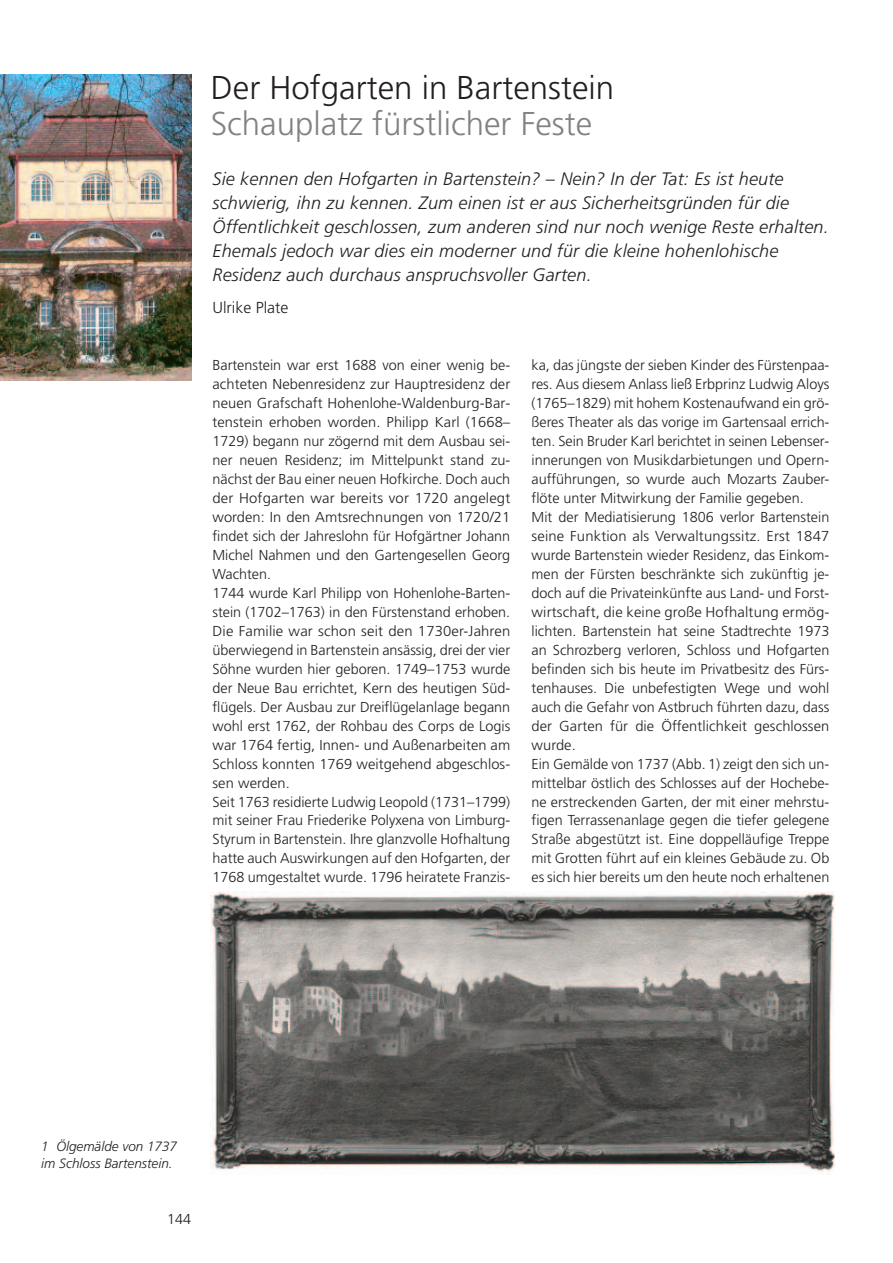
<style>
.page{position:relative;width:893px;height:1263px;background:#fff}
.page>*{position:absolute;margin:0;border:0;box-sizing:border-box;transform-origin:0 0}
.t1{font:300 33px/36px "Frutiger";color:#808285}
.t2{font:italic 300 18px/24px "Frutiger";letter-spacing:.01em;color:#231f20}
.t3{font:300 15.9px "Frutiger";color:#231f20}
.t4{font:300 14.4px/19px "Frutiger";color:#231f20}
.t5{font:italic 300 13.5px/17.2px "Frutiger";color:#231f20}
.s1{color:#231f20}
</style>
<div class="page">
<img style="left:0;top:74px;width:191px;height:307px">
<img style="left:211px;top:891px;width:623px;height:283px">
<p class="t1" style="left:211px;top:72px;width:405px"><span class="s1">Der Hof gar ten in Bartenstein<br></span>Schau platz fürst li cher Fes te</p>
<p class="t2" style="left:212px;top:168px;width:617px">Sie ken nen den Hof gar ten in Bartenstein? – Nein? In der Tat: Es ist heu te schwie rig, ihn zu ken nen. Zum ei nen ist er aus Si cher heits grün den für die<br>Öf fent lich keit ge schlos sen, zum an de ren sind nur noch we ni ge Res te er hal ten.<br>Ehe mals je doch war dies ein mo der ner und für die klei ne ho hen lo hi sche<br>Re si denz auch durch aus an spruchs vol ler Gar ten.</p>
<p class="t3" style="left:212px;top:301px;width:77px">Ul ri ke Pla te</p>
<p class="t4" style="left:212px;top:356px;width:299px">Bartenstein war erst 1688 von ei ner we nig be - ach te ten Ne ben re si denz zur Haupt re si denz der neuen Graf schaft Ho hen lo he-Wal den burg-Bar&shy;tenstein er ho ben wor den. Phi lipp Karl (1668– 1729) be gann nur zö gernd mit dem Aus bau sei - ner neuen Re si denz; im Mit tel punkt stand zu - nächst der Bau ei ner neuen Hof kir che. Doch auch der Hof gar ten war be reits vor 1720 an ge legt wor den: In den Amts rech nun gen von 1720/21 fin det sich der Jah res lohn für Hof gärt ner Jo hann Mi chel Nah men und den Gar ten ge sel len Georg Wach ten.<br>1744 wur de Karl Phi lipp von Ho hen lo he-Barten&shy;stein (1702–1763) in den Fürs ten stand er ho ben.<br>Die Fa mi lie war schon seit den 1730er-Jah ren über wie gend in Bartenstein an säs sig, drei der vier Söh ne wur den hier ge bo ren. 1749–1753 wur de der Neue Bau er rich tet, Kern des heu ti gen Süd - flü gels. Der Aus bau zur Drei flü gel an la ge be gann wohl erst 1762, der Roh bau des Corps de Lo gis war 1764 fer tig, In nen- und Au ßen arbei ten am Schloss konn ten 1769 weit ge hend ab ge schlos - sen wer den.<br>Seit 1763 re si dier te Lud wig Leopold (1731–1799) mit sei ner Frau Frie de ri ke Polyxena von Lim burg-Styrum in Bartenstein. Ihre glanz vol le Hof hal tung hat te auch Aus wir kun gen auf den Hof gar ten, der 1768 um ge stal tet wur de. 1796 hei ra te te Fran zis -</p>
<p class="t4" style="left:531px;top:356px;width:299px">ka, das jüngs te der sie ben Kin der des Fürs ten paa - res. Aus die sem An lass ließ Erb prinz Lud wig Aloys (1765–1829) mit ho hem Kos ten auf wand ein grö - ße res Theater als das vo ri ge im Gar ten saal er rich - ten. Sein Bru der Karl be rich tet in sei nen Le bens er&shy;in ne run gen von Mu sik dar bie tun gen und Opern - auf füh run gen, so wur de auch Mo zarts Zau ber&shy;flö te unter Mit wir kung der Fa mi lie ge ge ben.<br>Mit der Me diati sie rung 1806 ver lor Bartenstein sei ne Funk tion als Ver wal tungs sitz. Erst 1847 wur de Bartenstein wie der Re si denz, das Ein kom - men der Fürs ten be schränk te sich zu künf tig je - doch auf die Pri vat ein künf te aus Land- und Forst - wirt schaft, die kei ne gro ße Hof hal tung er mög - lich ten. Bartenstein hat sei ne Stadt rech te 1973 an Schroz berg ver lo ren, Schloss und Hof gar ten be fin den sich bis heu te im Pri vat be sitz des Fürs - ten hau ses. Die un be fes tig ten We ge und wohl auch die Ge fahr von Ast bruch führ ten da zu, dass der Gar ten für die Öf fent lich keit ge schlos sen wur de.<br>Ein Ge mäl de von 1737 (Abb. 1) zeigt den sich un - mit tel bar öst lich des Schlos ses auf der Hoch ebe - ne er stre cken den Gar ten, der mit ei ner mehr stu - fi gen Ter ras sen an la ge gegen die tie fer ge le ge ne Stra ße ab ge stützt ist. Eine dop pel läu fi ge Trep pe mit Grot ten führt auf ein klei nes Ge bäu de zu. Ob es sich hier be reits um den heu te noch er hal te nen</p>
<p class="t5" style="left:41px;top:1139px;width:137px">1 Öl ge mäl de von 1737 im Schloss Bartenstein.</p>
<p class="t4" style="left:167px;top:1211px;width:26px">144</p>
</div>
